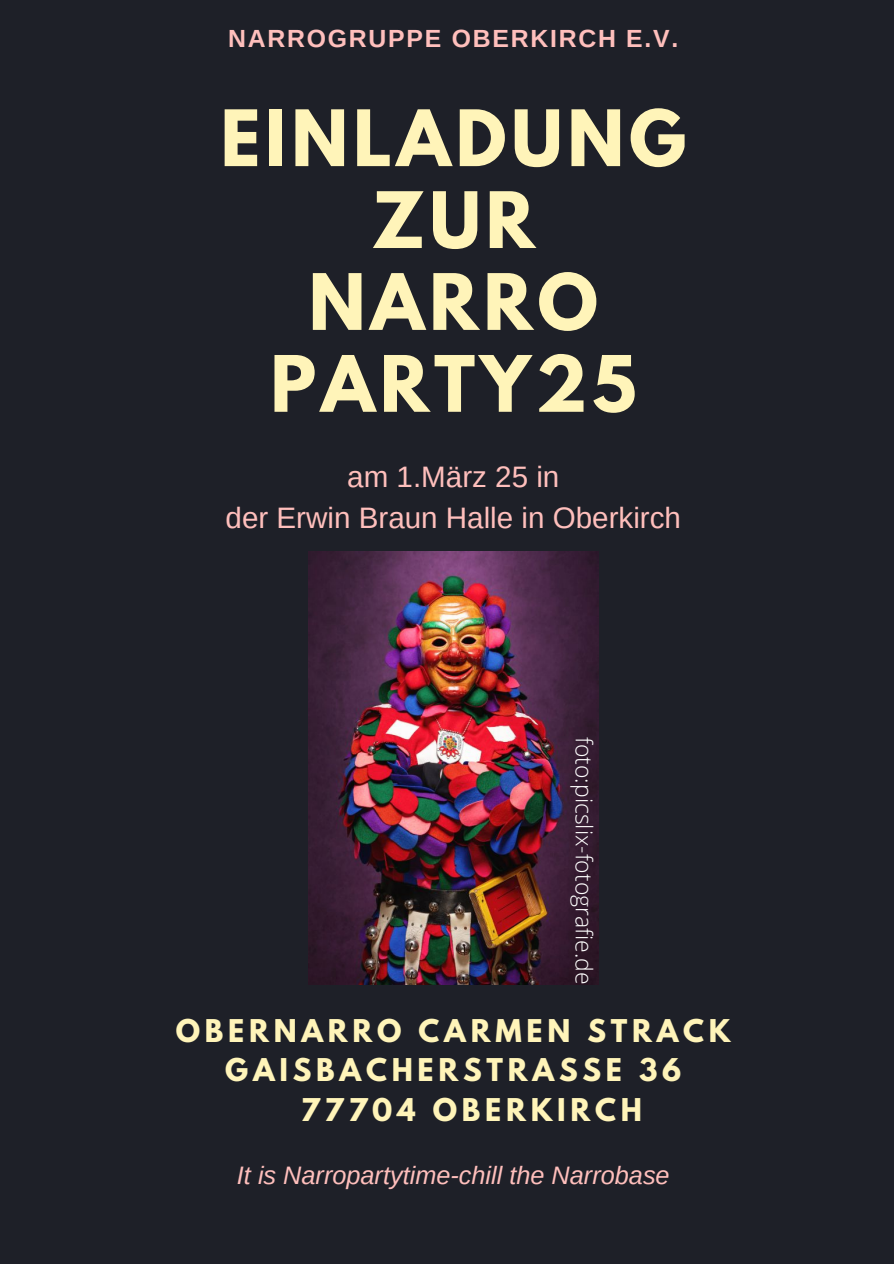
<style>
.page{position:relative;width:894px;height:1264px;background:#fff}
.page>*{position:absolute;margin:0;border:0;box-sizing:border-box;transform-origin:0 0}
.t1{font:700 68.85px/81.9px "League Spartan";letter-spacing:.07em;color:#fff4b9;text-align:center}
.t2{font:29.55px/41px "Arimo";color:#ffbfbc;text-align:center}
.t3{font:700 27.75px/39.8px "League Spartan";letter-spacing:.17em;color:#fff4b9;text-align:center}
.t4{font:italic 25.2px "Arimo";color:#ffbfbc}
.t5{font:700 24.75px "Arimo";letter-spacing:.07em;color:#ffbfbc}
.t6{font:300 22.95px "Open Sans";color:#fff}
</style>
<div class="page">
<div style="left:0;top:0;width:893px;height:1263px;background:#1e2028"></div>
<img style="left:309px;top:551px;width:289px;height:433px">
<h4 class="t5" style="left:228px;top:25px;width:451px">NARROGRUPPE OBERKIRCH E.V.</h4>
<h1 class="t1" style="left:220px;top:106px;width:467px">EINLADUNG<br>ZUR<br>NARRO<br>PARTY25</h1>
<p class="t2" style="left:225px;top:456px;width:457px">am 1.März 25 in<br>der Erwin Braun Halle in Oberkirch</p>
<p class="t6" style="left:600px;top:737px;width:249px;rotate:90deg">foto:picslix-fotografie.de</p>
<h2 class="t3" style="left:176px;top:1013px;width:556px">OBERNARRO CARMEN STRACK<br>GAISBACHERSTRASSE 36</h2>
<h3 class="t3" style="left:300px;top:1093px;width:343px">77704 OBERKIRCH</h3>
<p class="t4" style="left:237px;top:1160px;width:434px">It is Narropartytime-chill the Narrobase</p>
</div>
